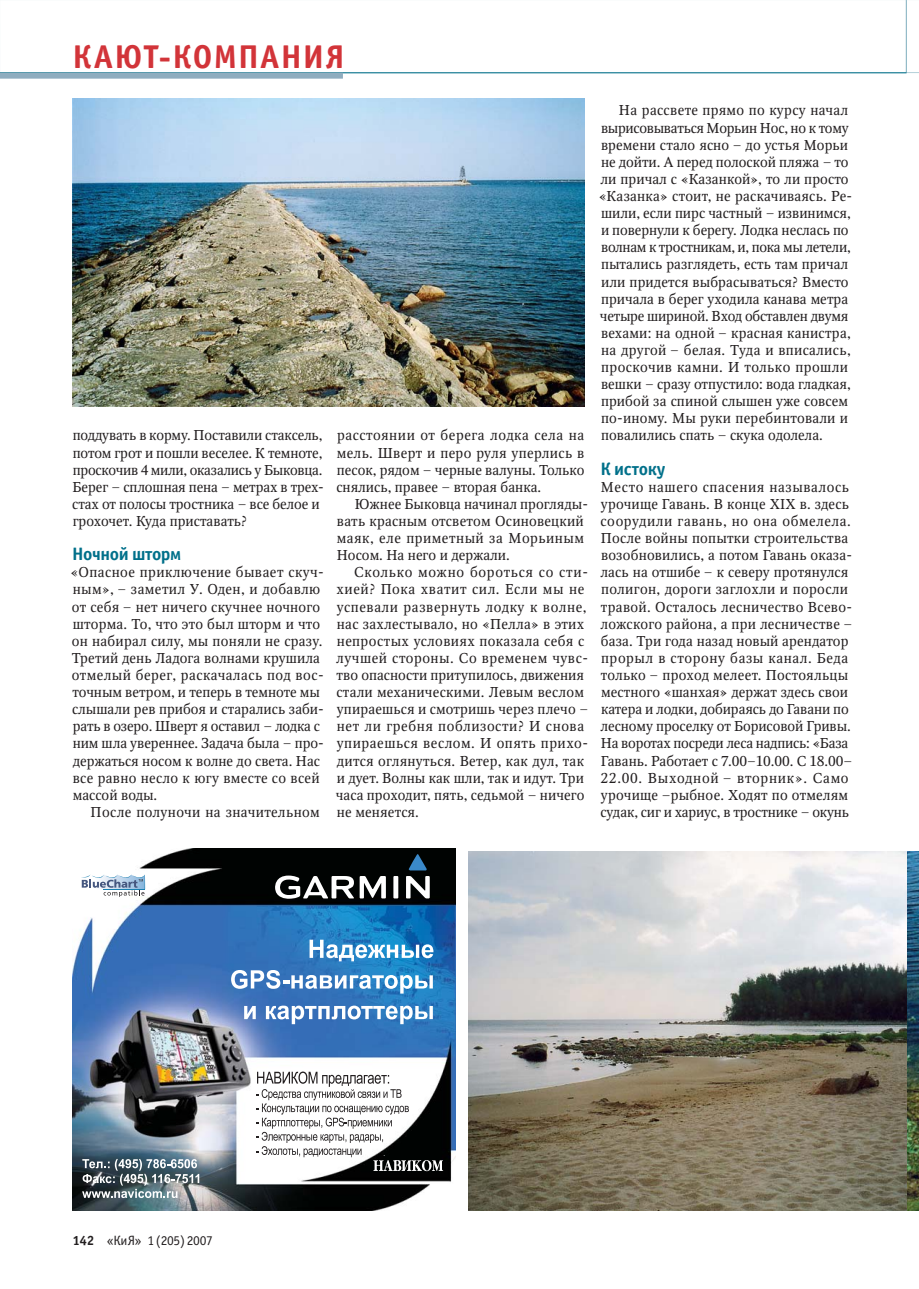
<style>
.page{position:relative;width:919px;height:1289px;background:#fff}
.page>*{position:absolute;margin:0;border:0;box-sizing:border-box;transform-origin:0 0}
.t1{font:700 33px "Officina Sans C";letter-spacing:.04em;color:#d23439}
.t2{font:700 18px "Officina Sans C";letter-spacing:-.025em;color:#00708a}
.t3{font:14.25px/17.1px "Octava C";letter-spacing:.01em;color:#231f20}
.t4{font:13.5px "Officina Sans C";letter-spacing:-.025em;color:#231f20}
.s1{font-weight:700}
</style>
<div class="page">
<img style="left:72px;top:98px;width:512px;height:308px">
<img style="left:468px;top:851px;width:450px;height:359px">
<img style="left:72px;top:848px;width:383px;height:362px">
<svg style="left:81px;top:874px;width:64px;height:22px"></svg>
<svg style="left:309px;top:939px;width:124px;height:22px"></svg>
<svg style="left:231px;top:969px;width:202px;height:24px"></svg>
<svg style="left:244px;top:1005px;width:12px;height:14px"></svg>
<svg style="left:266px;top:1005px;width:167px;height:19px"></svg>
<svg style="left:82px;top:1158px;width:117px;height:39px;background:#728086"></svg>
<svg style="left:256px;top:1071px;width:187px;height:100px"></svg>
<svg style="left:275px;top:853px;width:154px;height:45px"></svg>
<svg style="left:0;top:0;width:906px;height:73px"></svg>
<svg style="left:906px;top:0;width:12px;height:73px"></svg>
<hr style="left:0;top:73px;width:906px;height:1px;background:#00708a">
<div style="left:0;top:73px;width:343px;height:6px;background:#8fadbf"></div>
<h1 class="t1" style="left:72px;top:45px;width:273px">КАЮТ-КОМПАНИЯ</h1>
<p class="t3" style="left:72px;top:428px;width:253px">поддувать в корму. Поставили стаксель, потом грот и пошли веселее. К темноте, проскочив 4 мили, оказались у Быковца.<br>Берег – сплошная пена – метрах в трех&shy;стах от полосы тростника – все белое и грохочет. Куда приставать?</p>
<p class="t2" style="left:72px;top:548px;width:110px">Ночной шторм</p>
<p class="t3" style="left:70px;top:565px;width:255px">«Опасное приключение бывает скуч&shy;ным», – заметил У. Оден, и добавлю от себя – нет ничего скучнее ночного шторма. То, что это был шторм и что он набирал силу, мы поняли не сразу.<br>Третий день Ладога волнами крушила отмелый берег, раскачалась под вос&shy;точным ветром, и теперь в темноте мы слышали рев прибоя и старались заби&shy;рать в озеро. Шверт я оставил – лодка с ним шла увереннее. Задача была – про&shy;держаться носом к волне до света. Нас все равно несло к югу вместе со всей массой воды.</p>
<p class="t3" style="left:91px;top:804px;width:231px">После полуночи на значительном</p>
<p class="t3" style="left:336px;top:428px;width:250px;text-align:justify">расстоянии от берега лодка села на мель. Шверт и перо руля уперлись в песок, рядом – черные валуны. Только снялись, правее – вторая банка.</p>
<p class="t3" style="left:337px;top:497px;width:253px;text-indent:18px">Южнее Быковца начинал прогляды&shy;вать красным отсветом Осиновецкий маяк, еле приметный за Морьиным<br>Носом. На него и держали.</p>
<p class="t3" style="left:336px;top:565px;width:254px;text-indent:18px">Сколько можно бороться со сти&shy;хией? Пока хватит сил. Если мы не успевали развернуть лодку к волне, нас захлестывало, но «Пелла» в этих непростых условиях показала себя с лучшей стороны. Со временем чувс&shy;тво опасности притупилось, движения стали механическими. Левым веслом упираешься и смотришь через плечо – нет ли гребня поблизости? И снова упираешься веслом. И опять прихо&shy;дится оглянуться. Ветер, как дул, так и дует. Волны как шли, так и идут. Три часа проходит, пять, седьмой – ничего не меняется.</p>
<p class="t3" style="left:598px;top:103px;width:255px;text-indent:20px">На рассвете прямо по курсу начал вырисовываться Морьин Нос, но к тому времени стало ясно – до устья Морьи не дойти. А перед полоской пляжа – то ли причал с «Казанкой», то ли просто «Казанка» стоит, не раскачиваясь. Ре&shy;шили, если пирс частный – извинимся, и повернули к берегу. Лодка неслась по волнам к тростникам, и, пока мы летели, пытались разглядеть, есть там причал или придется выбрасываться? Вместо причала в берег уходила канава метра четыре шириной. Вход обставлен двумя вехами: на одной – красная канистра, на другой – белая. Туда и вписались, проскочив камни. И только прошли вешки – сразу отпустило: вода гладкая, прибой за спиной слышен уже совсем по-иному. Мы руки перебинтовали и повалились спать – скука одолела.</p>
<p class="t2" style="left:600px;top:462px;width:66px">К истоку</p>
<p class="t3" style="left:600px;top:480px;width:253px">Место нашего спасения называлось урочище Гавань. В конце XIX в. здесь соорудили гавань, но она обмелела.<br>После войны попытки строительства возобновились, а потом Гавань оказа&shy;лась на отшибе – к северу протянулся полигон, дороги заглохли и поросли травой. Осталось лесничество Всево&shy;ложского района, а при лесничестве – база. Три года назад новый арендатор прорыл в сторону базы канал. Беда только – проход мелеет. Постояльцы местного «шанхая» держат здесь свои катера и лодки, добираясь до Гавани по лесному проселку от Борисовой Гривы.<br>На воротах посреди леса надпись: «База Гавань. Работает с 7.00–10.00. С 18.00– 22.00. Выходной – вторник». Само урочище –рыбное. Ходят по отмелям судак, сиг и хариус, в тростнике – окунь</p>
<p class="t4" style="left:72px;top:1234px;width:142px"><span class="s1">142</span> «КиЯ» 1 (205) 2007</p>
</div>
